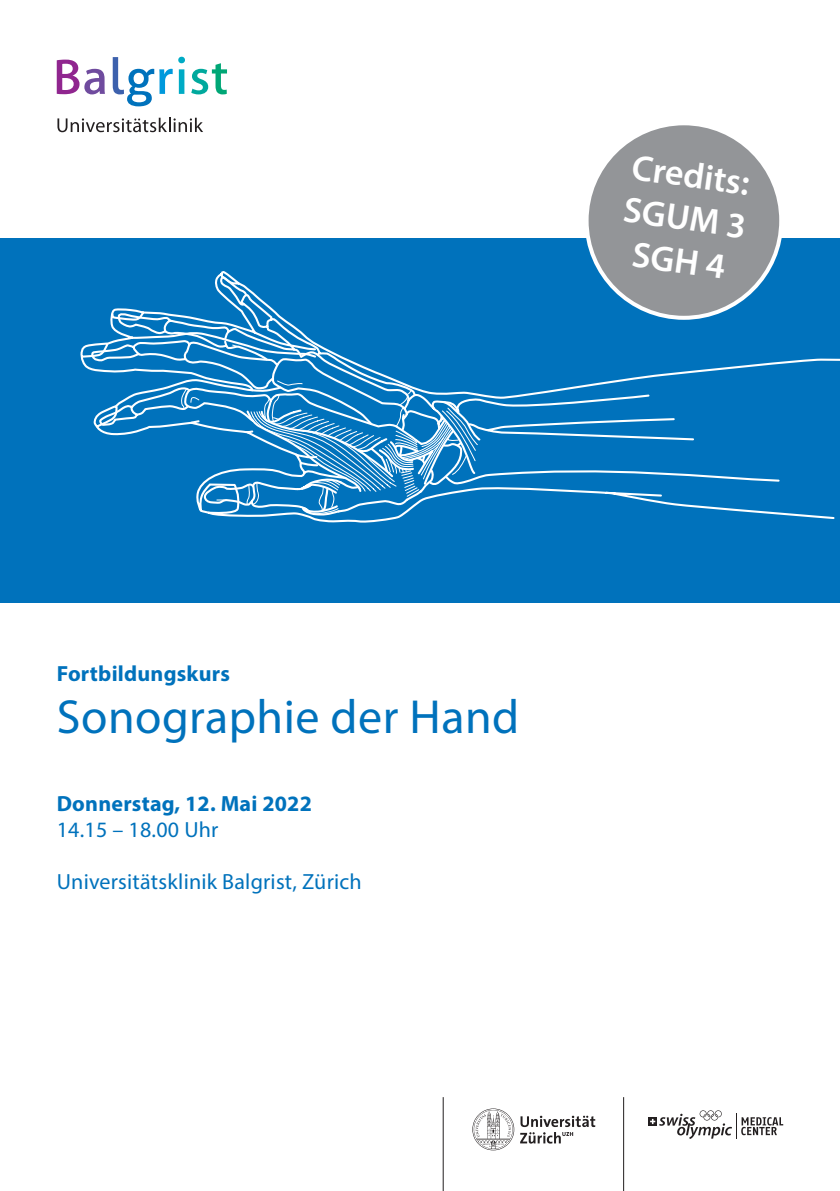
<style>
.page{position:relative;width:840px;height:1191px;background:#fff}
.page>*{position:absolute;margin:0;border:0;box-sizing:border-box;transform-origin:0 0}
.Titel_A5_24pt{font:48px "Myriad Pro";letter-spacing:.01em;color:#0072bc}
.t1{font:600 36px "Myriad Pro";color:#fff}
.Lesetext_Titel_11p{font:700 22px/26px "Myriad Pro";letter-spacing:.01em;color:#0072bc}
.Lesetext_Titel_11p-2{font:22px "Myriad Pro";letter-spacing:.01em;color:#0072bc}
.Spitztitel_Übersch{font:700 22px "Myriad Pro";letter-spacing:.01em;color:#0072bc}
.s1{font-weight:400}
</style>
<div class="page">
<div style="left:0;top:238px;width:839px;height:364px;background:#0072bc"></div>
<svg style="left:80px;top:271px;width:759px;height:252px"></svg>
<div style="left:586px;top:123px;width:194px;height:195px;background:#939598;border-radius:50%"></div>
<div style="left:584px;top:121px;width:198px;height:199px;border:4px solid #fff;border-radius:50%"></div>
<hr style="left:442px;top:1097px;width:1px;height:94px;background:#231f20">
<hr style="left:622px;top:1097px;width:1px;height:94px;background:#231f20">
<div style="left:648px;top:1117px;width:8px;height:8px;background:#231f20"></div>
<svg style="left:649px;top:1110px;width:133px;height:29px"></svg>
<svg style="left:472px;top:1108px;width:123px;height:42px"></svg>
<svg style="left:57px;top:118px;width:146px;height:14px"></svg>
<svg style="left:57px;top:60px;width:48px;height:34px"></svg>
<svg style="left:178px;top:57px;width:7px;height:37px"></svg>
<svg style="left:113px;top:57px;width:59px;height:49px"></svg>
<svg style="left:191px;top:63px;width:36px;height:31px"></svg>
<p class="t1" style="left:635px;top:144px;width:120px;rotate:8deg">Credits:</p>
<p class="t1" style="left:626px;top:186px;width:125px;rotate:8deg">SGUM 3</p>
<p class="t1" style="left:635px;top:231px;width:95px;rotate:8deg">SGH 4</p>
<p class="Spitztitel_Übersch" style="left:57px;top:659px;width:175px">Fortbildungskurs</p>
<p class="Titel_A5_24pt" style="left:57px;top:687px;width:464px">Sonographie der Hand</p>
<p class="Lesetext_Titel_11p" style="left:57px;top:790px;width:256px">Donnerstag, 12. Mai 2022<br><span class="s1">14.15 – 18.00 Uhr</span></p>
<p class="Lesetext_Titel_11p-2" style="left:57px;top:868px;width:306px">Universitätsklinik Balgrist, Zürich</p>
</div>
